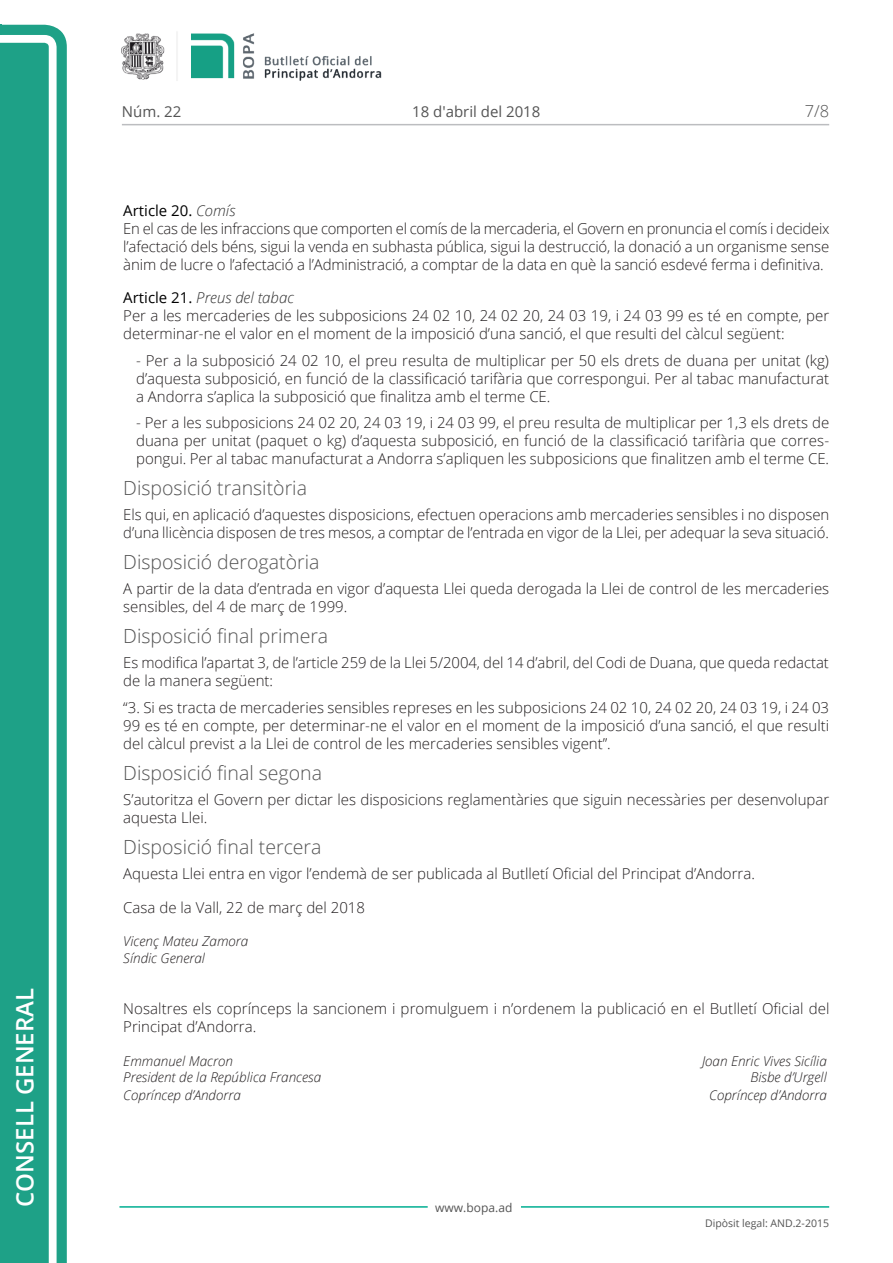
<style>
.page{position:relative;width:893px;height:1263px;background:#fff}
.page>*{position:absolute;margin:0;border:0;box-sizing:border-box;transform-origin:0 0}
.t1{font:600 24px "Open Sans";color:#fff}
.Titol_5{font:300 19.5px "Open Sans";color:#545454}
.t2{font:300 16.5px "Open Sans";color:#545454}
.Body_text{font:300 15px/18px "Open Sans";color:#231f20}
.Body_text_i{font:300 15px/18px "Open Sans";color:#231f20;text-align:justify}
.Data{font:300 15px "Open Sans";color:#231f20}
.Titol_7{font:italic 300 15px "Open Sans";color:#303030}
.t3{font:15px "Open Sans";color:#545454}
.Titol_7-2{font:15px "Open Sans";color:#000}
.signatura{font:italic 300 13.5px/16.5px "Open Sans";color:#231f20}
.t4{font:12px "Open Sans";color:#545454}
.t5{font:10.5px "Open Sans";color:#545454}
.s1{font-weight:300;font-style:italic;color:#303030}
.s2{font-weight:400;font-style:normal;color:#000}
</style>
<div class="page">
<svg style="left:0;top:25px;width:67px;height:1238px;fill:#1ea187"></svg>
<div style="left:0;top:43px;width:49px;height:1220px;background:#1ea187"></div>
<img style="left:122px;top:32px;width:260px;height:49px">
<hr style="left:119px;top:1206px;width:309px;height:2px;background:#00ae91">
<hr style="left:521px;top:1206px;width:308px;height:2px;background:#00ae91">
<hr style="left:122px;top:124px;width:707px;height:1px;background:#bcbdc0">
<h1 class="t1" style="left:8px;top:1207px;width:220px;rotate:-90deg">Consell General</h1>
<p class="t3" style="left:122px;top:102px;width:61px">Núm. 22</p>
<p class="t3" style="left:412px;top:102px;width:130px">18 d'abril del 2018</p>
<p class="t2" style="left:805px;top:100px;width:26px">7/8</p>
<p class="Titol_7-2" style="left:123px;top:200px;width:114px">Article 20. <span class="s1">Comís</span></p>
<p class="Body_text" style="left:123px;top:219px;width:708px;text-align:justify">En el cas de les infraccions que comporten el comís de la mercaderia, el Govern en pronuncia el comís i decideix l’afectació dels béns, sigui la venda en subhasta pública, sigui la destrucció, la donació a un organisme sense ànim de lucre o l’afectació a l’Administració, a comptar de la data en què la sanció esdevé ferma i definitiva.</p>
<p class="Titol_7" style="left:123px;top:288px;width:172px"><span class="s2">Article 21.</span> Preus del tabac</p>
<p class="Body_text" style="left:123px;top:306px;width:707px">Per a les mercaderies de les subposicions 24 02 10, 24 02 20, 24 03 19, i 24 03 99 es té en compte, per determinar-ne el valor en el moment de la imposició d’una sanció, el que resulti del càlcul següent:</p>
<p class="Body_text_i" style="left:136px;top:351px;width:695px">- Per a la subposició 24 02 10, el preu resulta de multiplicar per 50 els drets de duana per unitat (kg) d’aquesta subposició, en funció de la classificació tarifària que correspongui. Per al tabac manufacturat a Andorra s’aplica la subposició que finalitza amb el terme CE.</p>
<p class="Body_text_i" style="left:136px;top:413px;width:695px">- Per a les subposicions 24 02 20, 24 03 19, i 24 03 99, el preu resulta de multiplicar per 1,3 els drets de duana per unitat (paquet o kg) d’aquesta subposició, en funció de la classificació tarifària que corres&shy;pongui. Per al tabac manufacturat a Andorra s’apliquen les subposicions que finalitzen amb el terme CE.</p>
<p class="Titol_5" style="left:123px;top:475px;width:185px">Disposició transitòria</p>
<p class="Body_text" style="left:123px;top:506px;width:707px">Els qui, en aplicació d’aquestes disposicions, efectuen operacions amb mercaderies sensibles i no disposen d’una llicència disposen de tres mesos, a comptar de l’entrada en vigor de la Llei, per adequar la seva situació.</p>
<p class="Titol_5" style="left:123px;top:549px;width:198px">Disposició derogatòria</p>
<p class="Body_text" style="left:123px;top:580px;width:707px">A partir de la data d’entrada en vigor d’aquesta Llei queda derogada la Llei de control de les mercaderies sensibles, del 4 de març de 1999.</p>
<p class="Titol_5" style="left:123px;top:623px;width:206px">Disposició final primera</p>
<p class="Body_text" style="left:123px;top:654px;width:707px">Es modifica l’apartat 3, de l’article 259 de la Llei 5/2004, del 14 d’abril, del Codi de Duana, que queda redactat de la manera següent:</p>
<p class="Body_text" style="left:123px;top:698px;width:707px;text-align:justify">“3. Si es tracta de mercaderies sensibles represes en les subposicions 24 02 10, 24 02 20, 24 03 19, i 24 03<br>99 es té en compte, per determinar-ne el valor en el moment de la imposició d’una sanció, el que resulti del càlcul previst a la Llei de control de les mercaderies sensibles vigent”.</p>
<p class="Titol_5" style="left:123px;top:759px;width:200px">Disposició final segona</p>
<p class="Body_text" style="left:123px;top:790px;width:707px">S’autoritza el Govern per dictar les disposicions reglamentàries que siguin necessàries per desenvolupar aquesta Llei.</p>
<p class="Titol_5" style="left:123px;top:833px;width:200px">Disposició final tercera</p>
<p class="Body_text" style="left:123px;top:864px;width:633px">Aquesta Llei entra en vigor l’endemà de ser publicada al Butlletí Oficial del Principat d’Andorra.</p>
<p class="Data" style="left:123px;top:897px;width:243px">Casa de la Vall, 22 de març del 2018</p>
<p class="signatura" style="left:123px;top:932px;width:127px">Vicenç Mateu Zamora<br>Síndic General</p>
<p class="Body_text" style="left:123px;top:999px;width:708px">Nosaltres els coprínceps la sancionem i promulguem i n’ordenem la publicació en el Butlletí Oficial del<br>Principat d’Andorra.</p>
<p class="signatura" style="left:123px;top:1052px;width:111px">Emmanuel Macron</p>
<p class="signatura" style="left:702px;top:1052px;width:126px">Joan Enric Vives Sicília</p>
<p class="signatura" style="left:123px;top:1068px;width:199px">President de la República Francesa</p>
<p class="signatura" style="left:750px;top:1068px;width:78px">Bisbe d’Urgell</p>
<p class="signatura" style="left:123px;top:1086px;width:119px">Copríncep d’Andorra</p>
<p class="signatura" style="left:709px;top:1086px;width:119px">Copríncep d’Andorra</p>
<p class="t4" style="left:435px;top:1199px;width:79px">www.bopa.ad</p>
<p class="t5" style="left:705px;top:1216px;width:125px">Dipòsit legal: AND.2-2015</p>
</div>
